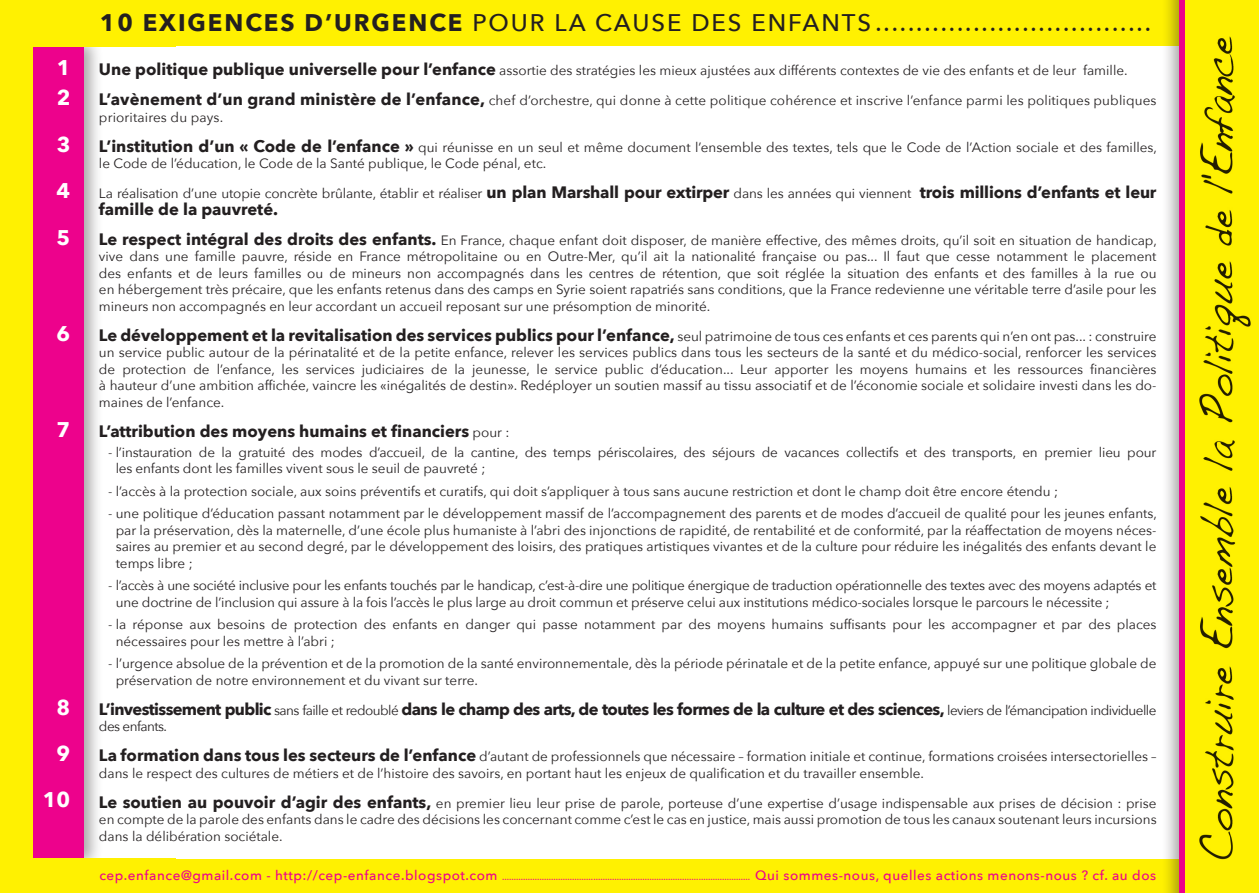
<style>
.page{position:relative;width:1259px;height:893px;background:#fff101}
.page>*{position:absolute;margin:0;border:0;box-sizing:border-box;transform-origin:0 0}
.t1{font:500 24px "Avenir Next";letter-spacing:.08em;color:#231f20}
.t2{font:700 21.15px/30px "Avenir Next";color:#fff}
.t3{font:700 16.5px "Avenir Next";letter-spacing:-.04em;color:#231f20}
.t4{font:700 16.5px "Avenir Next";color:#231f20}
.t5{font:13.5px/16.5px "Avenir Next";color:#231f20}
.t6{font:13.5px/16.5px "Avenir Next";letter-spacing:-.02em;color:#231f20}
.t7{font:13.5px "Avenir Next";letter-spacing:-.04em;color:#231f20}
.t8{font:500 9px "Avenir Next";color:#ed028c}
.s1{font-weight:700}
.s2{font-weight:700;font-size:16.5px}
.s3{font-weight:400;font-size:13.5px}
.s4{font-size:13.5px}
</style>
<div class="page">
<div style="left:84px;top:46px;width:1095px;height:812px;background:#fff"></div>
<div style="left:0;top:33px;width:103px;height:839px;background:#231f20;opacity:.4"></div>
<div style="left:0;top:46px;width:84px;height:812px;background:#ed028c"></div>
<div style="left:1160px;top:0;width:99px;height:893px;background:#231f20;opacity:.4"></div>
<div style="left:1179px;top:0;width:76px;height:893px;background:#ed028c"></div>
<div style="left:1185px;top:0;width:74px;height:893px;background:#fff101"></div>
<img style="left:1199px;top:36px;width:52px;height:824px">
<div style="left:0;top:0;width:32px;height:893px;background:#fff101"></div>
<div style="left:0;top:0;width:175px;height:46px;background:#fff101"></div>
<div style="left:0;top:858px;width:175px;height:35px;background:#fff101"></div>
<h2 class="t2" style="left:57px;top:53px;width:15px">1<br>2</h2>
<h2 class="t2" style="left:57px;top:129px;width:15px">3</h2>
<h2 class="t2" style="left:57px;top:176px;width:15px">4</h2>
<h2 class="t2" style="left:57px;top:222px;width:15px">5</h2>
<h2 class="t2" style="left:57px;top:318px;width:15px">6</h2>
<h2 class="t2" style="left:57px;top:414px;width:15px">7</h2>
<h2 class="t2" style="left:57px;top:692px;width:15px">8</h2>
<h2 class="t2" style="left:43px;top:730px;width:29px;line-height:46.2px;text-align:right">9<br>10</h2>
<h1 class="t1" style="left:100px;top:3px;width:1052px"><span class="s1">10 EXIGENCES D’URGENCE</span> POUR LA CAUSE DES ENFANTS..................................</h1>
<p class="t5" style="left:99px;top:62px;width:1030px"><span class="s2">Une politique publique universelle pour l’enfance</span> assortie des stratégies les mieux ajustées aux différents contextes de vie des enfants et de leur famille.</p>
<p class="t5" style="left:99px;top:92px;width:1059px"><span class="s2">L’avènement d’un grand ministère de l’enfance,</span> chef d’orchestre, qui donne à cette politique cohérence et inscrive l’enfance parmi les politiques publiques prioritaires du pays.</p>
<p class="t5" style="left:99px;top:138px;width:1059px"><span class="s2">L’institution d’un « Code de l’enfance »</span> qui réunisse en un seul et même document l’ensemble des textes, tels que le Code de l’Action sociale et des familles, le Code de l’éducation, le Code de la Santé publique, le Code pénal, etc.</p>
<p class="t5" style="left:99px;top:185px;width:1059px">La réalisation d’une utopie concrète brûlante, établir et réaliser <span class="s2">un plan Marshall pour extirper</span> dans les années qui viennent <span class="s2">trois millions d’enfants et leur</span></p>
<p class="t4" style="left:99px;top:195px;width:181px">famille de la pauvreté.</p>
<p class="t5" style="left:99px;top:231px;width:1059px;text-align:justify"><span class="s2">Le respect intégral des droits des enfants.</span> En France, chaque enfant doit disposer, de manière effective, des mêmes droits, qu’il soit en situation de handicap, vive dans une famille pauvre, réside en France métropolitaine ou en Outre-Mer, qu’il ait la nationalité française ou pas... Il faut que cesse notamment le placement des enfants et de leurs familles ou de mineurs non accompagnés dans les centres de rétention, que soit réglée la situation des enfants et des familles à la rue ou en hébergement très précaire, que les enfants retenus dans des camps en Syrie soient rapatriés sans conditions, que la France redevienne une véritable terre d’asile pour les mineurs non accompagnés en leur accordant un accueil reposant sur une présomption de minorité.</p>
<p class="t5" style="left:99px;top:327px;width:1059px;text-align:justify"><span class="s2">Le développement et la revitalisation des services publics pour l’enfance,</span> seul patrimoine de tous ces enfants et ces parents qui n’en ont pas... : construire un service public autour de la périnatalité et de la petite enfance, relever les services publics dans tous les secteurs de la santé et du médico-social, renforcer les services de protection de l’enfance, les services judiciaires de la jeunesse, le service public d’éducation... Leur apporter les moyens humains et les ressources financières à hauteur d’une ambition affichée, vaincre les «inégalités de destin». Redéployer un soutien massif au tissu associatif et de l’économie sociale et solidaire investi dans les do&shy;maines de l’enfance.</p>
<p class="t4" style="left:99px;top:417px;width:412px">L’attribution des moyens humains et financiers <span class="s3">pour :</span></p>
<p class="t5" style="left:116px;top:443px;width:1042px;text-indent:-8px">- l’instauration de la gratuité des modes d’accueil, de la cantine, des temps périscolaires, des séjours de vacances collectifs et des transports, en premier lieu pour les enfants dont les familles vivent sous le seuil de pauvreté ;</p>
<p class="t5" style="left:108px;top:482px;width:951px">- l’accès à la protection sociale, aux soins préventifs et curatifs, qui doit s’appliquer à tous sans aucune restriction et dont le champ doit être encore étendu ;</p>
<p class="t5" style="left:116px;top:505px;width:1042px;text-align:justify;text-indent:-8px">- une politique d’éducation passant notamment par le développement massif de l’accompagnement des parents et de modes d’accueil de qualité pour les jeunes enfants, par la préservation, dès la maternelle, d’une école plus humaniste à l’abri des injonctions de rapidité, de rentabilité et de conformité, par la réaffectation de moyens néces&shy;saires au premier et au second degré, par le développement des loisirs, des pratiques artistiques vivantes et de la culture pour réduire les inégalités des enfants devant le temps libre ;</p>
<p class="t6" style="left:116px;top:577px;width:1042px;text-indent:-8px">- l’accès à une société inclusive pour les enfants touchés par le handicap, c’est-à-dire une politique énergique de traduction opérationnelle des textes avec des moyens adaptés et une doctrine de l’inclusion qui assure à la fois l’accès le plus large au droit commun et préserve celui aux institutions médico-sociales lorsque le parcours le nécessite ;</p>
<p class="t5" style="left:116px;top:616px;width:1042px;text-indent:-8px">- la réponse aux besoins de protection des enfants en danger qui passe notamment par des moyens humains suffisants pour les accompagner et par des places nécessaires pour les mettre à l’abri ;</p>
<p class="t5" style="left:116px;top:655px;width:1042px;text-indent:-8px">- l’urgence absolue de la prévention et de la promotion de la santé environnementale, dès la période périnatale et de la petite enfance, appuyé sur une politique globale de préservation de notre environnement et du vivant sur terre.</p>
<p class="t3" style="left:99px;top:695px;width:1059px">L’investissement public <span class="s3">sans faille et redoublé</span> dans le champ des arts, de toutes les formes de la culture et des sciences, <span class="s3">leviers de l’émancipation individuelle</span></p>
<p class="t7" style="left:99px;top:715px;width:70px">des enfants.</p>
<p class="t5" style="left:99px;top:748px;width:1059px"><span class="s2">La formation dans tous les secteurs de l’enfance</span> d’autant de professionnels que nécessaire – formation initiale et continue, formations croisées intersectorielles – dans le respect des cultures de métiers et de l’histoire des savoirs, en portant haut les enjeux de qualification et du travailler ensemble.</p>
<p class="t5" style="left:99px;top:794px;width:1059px;text-align:justify"><span class="s2">Le soutien au pouvoir d’agir des enfants,</span> en premier lieu leur prise de parole, porteuse d’une expertise d’usage indispensable aux prises de décision : prise en compte de la parole des enfants dans le cadre des décisions les concernant comme c’est le cas en justice, mais aussi promotion de tous les canaux soutenant leurs incursions dans la délibération sociétale.</p>
<p class="t8" style="left:99px;top:870px;width:1058px"><span class="s4">cep.enfance@gmail.com - http://cep-enfance.blogspot.com</span> .......................................................................................................... <span class="s4">Qui sommes-nous, quelles actions menons-nous ? cf. au dos</span></p>
</div>
